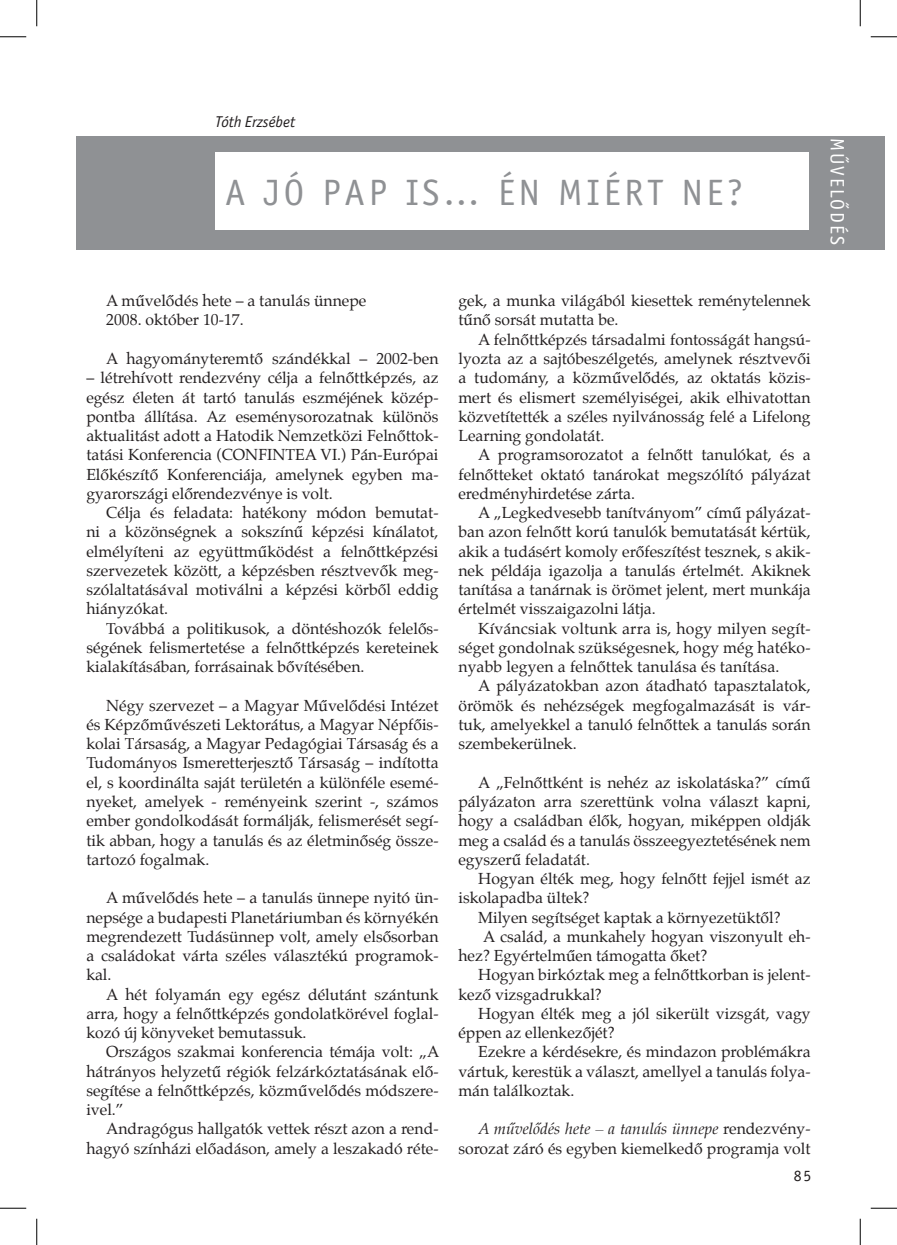
<style>
.page{position:relative;width:897px;height:1245px;background:#fff}
.page>*{position:absolute;margin:0;border:0;box-sizing:border-box;transform-origin:0 0}
.Paragraph_Style_1{font:36.75px "Officina Sans Book H";color:#8f9194}
.tartalom_2_oldal{font:19.43px "Officina Sans Book H";letter-spacing:.1em;color:#fff}
.Paragraph_Style_1-2{font:15.75px/19.2px "Palatino";color:#231f20;text-align:justify}
.Paragraph_Style_1-3{font:15.75px "Officina Sans Italic H";color:#231f20}
.t1{font:15.75px "Officina Sans Book H";color:#231f20}
.s1{font-style:italic}
</style>
<div class="page">
<div style="left:76px;top:136px;width:809px;height:113px;background:#8f9194"></div>
<div style="left:215px;top:152px;width:594px;height:78px;background:#fff"></div>
<svg style="left:0;top:36px;width:26px;height:1px"></svg>
<svg style="left:871px;top:36px;width:26px;height:1px"></svg>
<svg style="left:0;top:1207px;width:26px;height:1px"></svg>
<svg style="left:871px;top:1207px;width:26px;height:1px"></svg>
<svg style="left:36px;top:0;width:1px;height:26px"></svg>
<svg style="left:36px;top:1218px;width:1px;height:26px"></svg>
<svg style="left:860px;top:0;width:1px;height:26px"></svg>
<svg style="left:860px;top:1218px;width:1px;height:26px"></svg>
<p class="Paragraph_Style_1-3" style="left:215px;top:113px;width:81px">Tóth Erzsébet</p>
<p class="Paragraph_Style_1" style="left:225px;top:170px;width:119px">A J Ó PAP</p>
<p class="Paragraph_Style_1" style="left:405px;top:170px;width:175px">IS… ÉN MIÉRT</p>
<p class="Paragraph_Style_1" style="left:682px;top:170px;width:63px">NE ?</p>
<p class="tartalom_2_oldal" style="left:849px;top:138px;width:108px;rotate:90deg">MÛVELÔDÉS</p>
<p class="Paragraph_Style_1-2" style="left:106px;top:292px;width:262px">A művelődés hete – a tanulás ünnepe</p>
<p class="Paragraph_Style_1-2" style="left:106px;top:312px;width:139px">2008. október 10-17.</p>
<p class="Paragraph_Style_1-2" style="left:106px;top:350px;width:334px">A hagyományteremtő szándékkal – 2002-ben</p>
<p class="Paragraph_Style_1-2" style="left:86px;top:369px;width:354px">– létrehívott rendezvény célja a felnőttképzés, az egész életen át tartó tanulás eszméjének közép&shy;pontba állítása. Az eseménysorozatnak különös aktualitást adott a Hatodik Nemzetközi Felnőttok&shy;tatási Konferencia (CONFINTEA VI.) Pán-Európai Előkészítő Konferenciája, amelynek egyben ma&shy;gyarországi előrendezvénye is volt.</p>
<p class="Paragraph_Style_1-2" style="left:86px;top:504px;width:354px;text-indent:20px">Célja és feladata: hatékony módon bemutat&shy;ni a közönségnek a sokszínű képzési kínálatot, elmélyíteni az együttműködést a felnőttképzési szervezetek között, a képzésben résztvevők meg&shy;szólaltatásával motiválni a képzési körből eddig hiányzókat.</p>
<p class="Paragraph_Style_1-2" style="left:86px;top:620px;width:354px;text-indent:20px">Továbbá a politikusok, a döntéshozók felelős&shy;ségének felismertetése a felnőttképzés kereteinek kialakításában, forrásainak bővítésében.</p>
<p class="Paragraph_Style_1-2" style="left:86px;top:697px;width:354px;text-indent:20px">Négy szervezet – a Magyar Művelődési Intézet és Képzőművészeti Lektorátus, a Magyar Népfőis&shy;kolai Társaság, a Magyar Pedagógiai Társaság és a Tudományos Ismeretterjesztő Társaság – indította el, s koordinálta saját területén a különféle esemé&shy;nyeket, amelyek - reményeink szerint -, számos ember gondolkodását formálják, felismerését segí&shy;tik abban, hogy a tanulás és az életminőség össze&shy;tartozó fogalmak.</p>
<p class="Paragraph_Style_1-2" style="left:86px;top:889px;width:354px;text-indent:20px">A művelődés hete – a tanulás ünnepe nyitó ün&shy;nepsége a budapesti Planetáriumban és környékén megrendezett Tudásünnep volt, amely elsősorban a családokat várta széles választékú programok&shy;kal.</p>
<p class="Paragraph_Style_1-2" style="left:86px;top:985px;width:354px;text-indent:20px">A hét folyamán egy egész délutánt szántunk arra, hogy a felnőttképzés gondolatkörével foglal&shy;kozó új könyveket bemutassuk.</p>
<p class="Paragraph_Style_1-2" style="left:86px;top:1043px;width:355px;text-indent:20px">Országos szakmai konferencia témája volt: „A hátrányos helyzetű régiók felzárkóztatásának elő&shy;segítése a felnőttképzés, közművelődés módszere&shy;ivel.”</p>
<p class="Paragraph_Style_1-2" style="left:86px;top:1120px;width:354px;text-align:right">Andragógus hallgatók vettek részt azon a rend&shy;hagyó színházi előadáson, amely a leszakadó réte-</p>
<p class="Paragraph_Style_1-2" style="left:458px;top:292px;width:354px">gek, a munka világából kiesettek reménytelennek tűnő sorsát mutatta be.</p>
<p class="Paragraph_Style_1-2" style="left:458px;top:331px;width:354px;text-indent:20px">A felnőttképzés társadalmi fontosságát hangsú&shy;lyozta az a sajtóbeszélgetés, amelynek résztvevői a tudomány, a közművelődés, az oktatás közis&shy;mert és elismert személyiségei, akik elhivatottan közvetítették a széles nyilvánosság felé a Lifelong Learning gondolatát.</p>
<p class="Paragraph_Style_1-2" style="left:458px;top:446px;width:354px;text-indent:20px">A programsorozatot a felnőtt tanulókat, és a felnőtteket oktató tanárokat megszólító pályázat eredményhirdetése zárta.</p>
<p class="Paragraph_Style_1-2" style="left:458px;top:504px;width:354px;text-indent:20px">A „Legkedvesebb tanítványom” című pályázat&shy;ban azon felnőtt korú tanulók bemutatását kértük, akik a tudásért komoly erőfeszítést tesznek, s akik&shy;nek példája igazolja a tanulás értelmét. Akiknek tanítása a tanárnak is örömet jelent, mert munkája értelmét visszaigazolni látja.</p>
<p class="Paragraph_Style_1-2" style="left:458px;top:620px;width:354px;text-indent:20px">Kíváncsiak voltunk arra is, hogy milyen segít&shy;séget gondolnak szükségesnek, hogy még hatéko&shy;nyabb legyen a felnőttek tanulása és tanítása.</p>
<p class="Paragraph_Style_1-2" style="left:458px;top:677px;width:354px;text-indent:20px">A pályázatokban azon átadható tapasztalatok, örömök és nehézségek megfogalmazását is vár&shy;tuk, amelyekkel a tanuló felnőttek a tanulás során szembekerülnek.</p>
<p class="Paragraph_Style_1-2" style="left:458px;top:774px;width:354px;text-indent:20px">A „Felnőttként is nehéz az iskolatáska?” című pályázaton arra szerettünk volna választ kapni, hogy a családban élők, hogyan, miképpen oldják meg a család és a tanulás összeegyeztetésének nem egyszerű feladatát.</p>
<p class="Paragraph_Style_1-2" style="left:458px;top:870px;width:354px;text-indent:20px">Hogyan élték meg, hogy felnőtt fejjel ismét az iskolapadba ültek?</p>
<p class="Paragraph_Style_1-2" style="left:478px;top:908px;width:304px">Milyen segítséget kaptak a környezetüktől?</p>
<p class="Paragraph_Style_1-2" style="left:458px;top:928px;width:354px;text-indent:25px">A család, a munkahely hogyan viszonyult eh&shy;hez? Egyértelműen támogatta őket?</p>
<p class="Paragraph_Style_1-2" style="left:458px;top:966px;width:354px;text-indent:20px">Hogyan birkóztak meg a felnőttkorban is jelent&shy;kező vizsgadrukkal?</p>
<p class="Paragraph_Style_1-2" style="left:458px;top:1005px;width:354px;text-indent:20px">Hogyan élték meg a jól sikerült vizsgát, vagy éppen az ellenkezőjét?</p>
<p class="Paragraph_Style_1-2" style="left:458px;top:1043px;width:354px;text-indent:20px">Ezekre a kérdésekre, és mindazon problémákra vártuk, kerestük a választ, amellyel a tanulás folya&shy;mán találkoztak.</p>
<p class="Paragraph_Style_1-2" style="left:458px;top:1120px;width:354px;text-align:right"><span class="s1">A művelődés hete – a tanulás ünnepe</span> rendezvény&shy;sorozat záró és egyben kiemelkedő programja volt</p>
<p class="t1" style="left:794px;top:1165px;width:19px">85</p>
</div>
